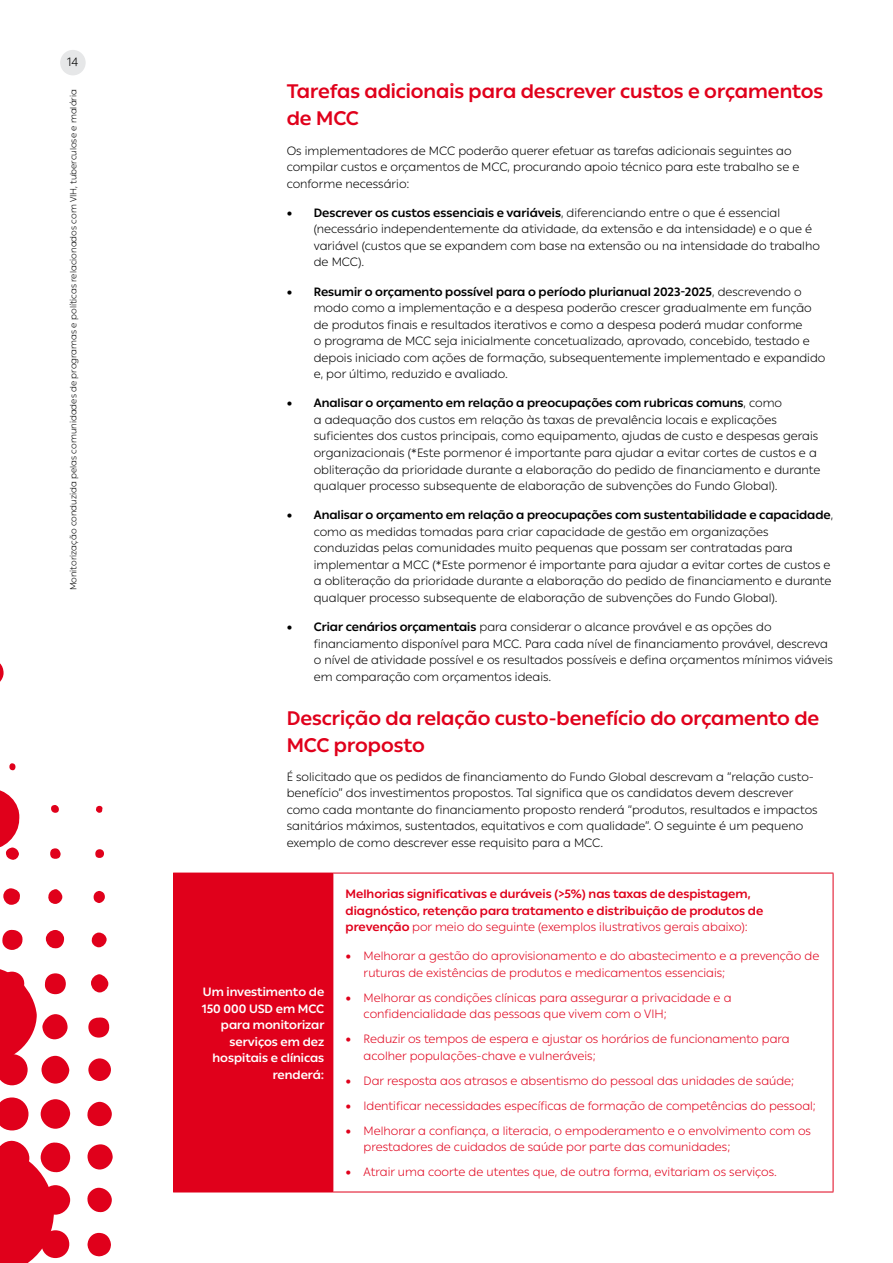
<style>
.page{position:relative;width:893px;height:1263px;background:#fff}
.page>*{position:absolute;margin:0;border:0;box-sizing:border-box;transform-origin:0 0}
.t1{font:700 19.5px/27px "IAS Ribbon Sans";color:#e0001b}
.t2{font:300 12px/16.5px "IAS Ribbon Sans";color:#000}
.t3{font:300 12px/16.5px "IAS Ribbon Sans";color:#e0001b}
.t4{font:700 12px/16.5px "IAS Ribbon Sans";color:#e0001b}
.t5{font:700 12px/16.5px "IAS Ribbon Sans";color:#fff;text-align:right}
.t6{font:300 9px "IAS Ribbon Sans";color:#000}
.s1{font-weight:700}
.s2{font-weight:300}
</style>
<div class="page">
<div style="left:60px;top:50px;width:26px;height:25px;background:#e6e7e8;border-radius:50%"></div>
<svg style="left:0;top:663px;width:4px;height:19px"></svg>
<svg style="left:0;top:1097px;width:29px;height:33px"></svg>
<svg style="left:0;top:1140px;width:70px;height:123px"></svg>
<div style="left:41px;top:1185px;width:29px;height:30px;background:#e0001b;border-radius:50%"></div>
<div style="left:41px;top:1099px;width:29px;height:30px;background:#e0001b;border-radius:50%"></div>
<div style="left:42px;top:1230px;width:27px;height:28px;background:#e0001b;border-radius:50%"></div>
<div style="left:42px;top:1056px;width:27px;height:27px;background:#e0001b;border-radius:50%"></div>
<div style="left:88px;top:1144px;width:25px;height:25px;background:#e0001b;border-radius:50%"></div>
<svg style="left:87px;top:1188px;width:25px;height:25px"></svg>
<svg style="left:0;top:969px;width:37px;height:116px"></svg>
<div style="left:42px;top:1014px;width:26px;height:25px;background:#e0001b;border-radius:50%"></div>
<svg style="left:87px;top:1102px;width:25px;height:24px"></svg>
<div style="left:88px;top:1233px;width:23px;height:23px;background:#e0001b;border-radius:50%"></div>
<div style="left:88px;top:1058px;width:23px;height:23px;background:#e0001b;border-radius:50%"></div>
<svg style="left:44px;top:973px;width:22px;height:21px"></svg>
<svg style="left:88px;top:1017px;width:21px;height:20px"></svg>
<svg style="left:2px;top:929px;width:21px;height:21px"></svg>
<svg style="left:46px;top:930px;width:18px;height:19px"></svg>
<div style="left:91px;top:974px;width:17px;height:18px;background:#e0001b;border-radius:50%"></div>
<svg style="left:3px;top:888px;width:17px;height:17px"></svg>
<svg style="left:48px;top:889px;width:14px;height:15px"></svg>
<svg style="left:91px;top:932px;width:16px;height:15px"></svg>
<svg style="left:0;top:790px;width:20px;height:70px"></svg>
<div style="left:94px;top:891px;width:11px;height:12px;background:#e0001b;border-radius:50%"></div>
<div style="left:50px;top:848px;width:11px;height:11px;background:#e0001b;border-radius:50%"></div>
<div style="left:8px;top:805px;width:8px;height:9px;background:#e0001b;border-radius:50%"></div>
<div style="left:95px;top:849px;width:9px;height:9px;background:#e0001b;border-radius:50%"></div>
<div style="left:51px;top:805px;width:8px;height:8px;background:#e0001b;border-radius:50%"></div>
<div style="left:9px;top:763px;width:6px;height:7px;background:#e0001b;border-radius:50%"></div>
<svg style="left:96px;top:806px;width:7px;height:7px"></svg>
<div style="left:173px;top:873px;width:160px;height:319px;background:#e0001b"></div>
<hr style="left:333px;top:873px;width:500px;height:1px;background:#e0001b">
<hr style="left:833px;top:873px;width:1px;height:318px;background:#e0001b">
<hr style="left:333px;top:1191px;width:500px;height:1px;background:#e0001b">
<p class="t2" style="left:67px;top:53px;width:13px">14</p>
<p class="t6" style="left:67px;top:590px;width:503px;rotate:-90deg">Monitorização conduzida pelas comunidades de programas e políticas relacionados com VIH, tuberculose e malária</p>
<h1 class="t1" style="left:287px;top:77px;width:538px">Tarefas adicionais para descrever custos e orçamentos de MCC</h1>
<p class="t2" style="left:287px;top:142px;width:514px">Os implementadores de MCC poderão querer efetuar as tarefas adicionais seguintes ao compilar custos e orçamentos de MCC, procurando apoio técnico para este trabalho se e conforme necessário:</p>
<p class="t2" style="left:314px;top:204px;width:508px;text-indent:-27px"><span class="s1">• Descrever os custos essenciais e variáveis</span>, diferenciando entre o que é essencial (necessário independentemente da atividade, da extensão e da intensidade) e o que é variável (custos que se expandem com base na extensão ou na intensidade do trabalho de MCC).</p>
<p class="t2" style="left:314px;top:283px;width:513px;text-indent:-27px"><span class="s1">• Resumir o orçamento possível para o período plurianual 2023-2025</span>, descrevendo o modo como a implementação e a despesa poderão crescer gradualmente em função de produtos finais e resultados iterativos e como a despesa poderá mudar conforme<br>o programa de MCC seja inicialmente concetualizado, aprovado, concebido, testado e depois iniciado com ações de formação, subsequentemente implementado e expandido e, por último, reduzido e avaliado.</p>
<p class="t2" style="left:314px;top:394px;width:508px;text-indent:-27px"><span class="s1">• Analisar o orçamento em relação a preocupações com rubricas comuns</span>, como<br>a adequação dos custos em relação às taxas de prevalência locais e explicações suficientes dos custos principais, como equipamento, ajudas de custo e despesas gerais organizacionais (*Este pormenor é importante para ajudar a evitar cortes de custos e a obliteração da prioridade durante a elaboração do pedido de financiamento e durante qualquer processo subsequente de elaboração de subvenções do Fundo Global).</p>
<p class="t2" style="left:314px;top:506px;width:521px;text-indent:-27px"><span class="s1">• Analisar o orçamento em relação a preocupações com sustentabilidade e capacidade</span>, como as medidas tomadas para criar capacidade de gestão em organizações conduzidas pelas comunidades muito pequenas que possam ser contratadas para implementar a MCC (*Este pormenor é importante para ajudar a evitar cortes de custos e a obliteração da prioridade durante a elaboração do pedido de financiamento e durante qualquer processo subsequente de elaboração de subvenções do Fundo Global).</p>
<p class="t2" style="left:314px;top:618px;width:521px;text-indent:-27px"><span class="s1">• Criar cenários orçamentais</span> para considerar o alcance provável e as opções do financiamento disponível para MCC. Para cada nível de financiamento provável, descreva o nível de atividade possível e os resultados possíveis e defina orçamentos mínimos viáveis em comparação com orçamentos ideais.</p>
<h1 class="t1" style="left:287px;top:703px;width:534px">Descrição da relação custo-benefício do orçamento de<br>MCC proposto</h1>
<p class="t2" style="left:287px;top:768px;width:532px">É solicitado que os pedidos de financiamento do Fundo Global descrevam a “relação custo&shy;benefício” dos investimentos propostos. Tal significa que os candidatos devem descrever como cada montante do financiamento proposto renderá “produtos, resultados e impactos sanitários máximos, sustentados, equitativos e com qualidade”. O seguinte é um pequeno exemplo de como descrever esse requisito para a MCC.</p>
<p class="t5" style="left:202px;top:983px;width:124px">Um investimento de<br>150 000 USD em MCC para monitorizar serviços em dez hospitais e clínicas renderá:</p>
<p class="t4" style="left:346px;top:885px;width:419px">Melhorias significativas e duráveis (&gt;5%) nas taxas de despistagem, diagnóstico, retenção para tratamento e distribuição de produtos de prevenção <span class="s2">por meio do seguinte (exemplos ilustrativos gerais abaixo):</span></p>
<p class="t3" style="left:364px;top:947px;width:457px;text-indent:-18px">• Melhorar a gestão do aprovisionamento e do abastecimento e a prevenção de ruturas de existências de produtos e medicamentos essenciais;</p>
<p class="t3" style="left:364px;top:989px;width:369px;text-indent:-18px">• Melhorar as condições clínicas para assegurar a privacidade e a confidencialidade das pessoas que vivem com o VIH;</p>
<p class="t3" style="left:364px;top:1030px;width:428px;text-indent:-18px">• Reduzir os tempos de espera e ajustar os horários de funcionamento para acolher populações-chave e vulneráveis;</p>
<p class="t3" style="left:346px;top:1072px;width:450px">• Dar resposta aos atrasos e absentismo do pessoal das unidades de saúde;</p>
<p class="t3" style="left:346px;top:1097px;width:472px">• Identificar necessidades específicas de formação de competências do pessoal;</p>
<p class="t3" style="left:364px;top:1122px;width:449px;text-indent:-18px">• Melhorar a confiança, a literacia, o empoderamento e o envolvimento com os prestadores de cuidados de saúde por parte das comunidades;</p>
<p class="t3" style="left:346px;top:1163px;width:433px">• Atrair uma coorte de utentes que, de outra forma, evitariam os serviços.</p>
</div>
